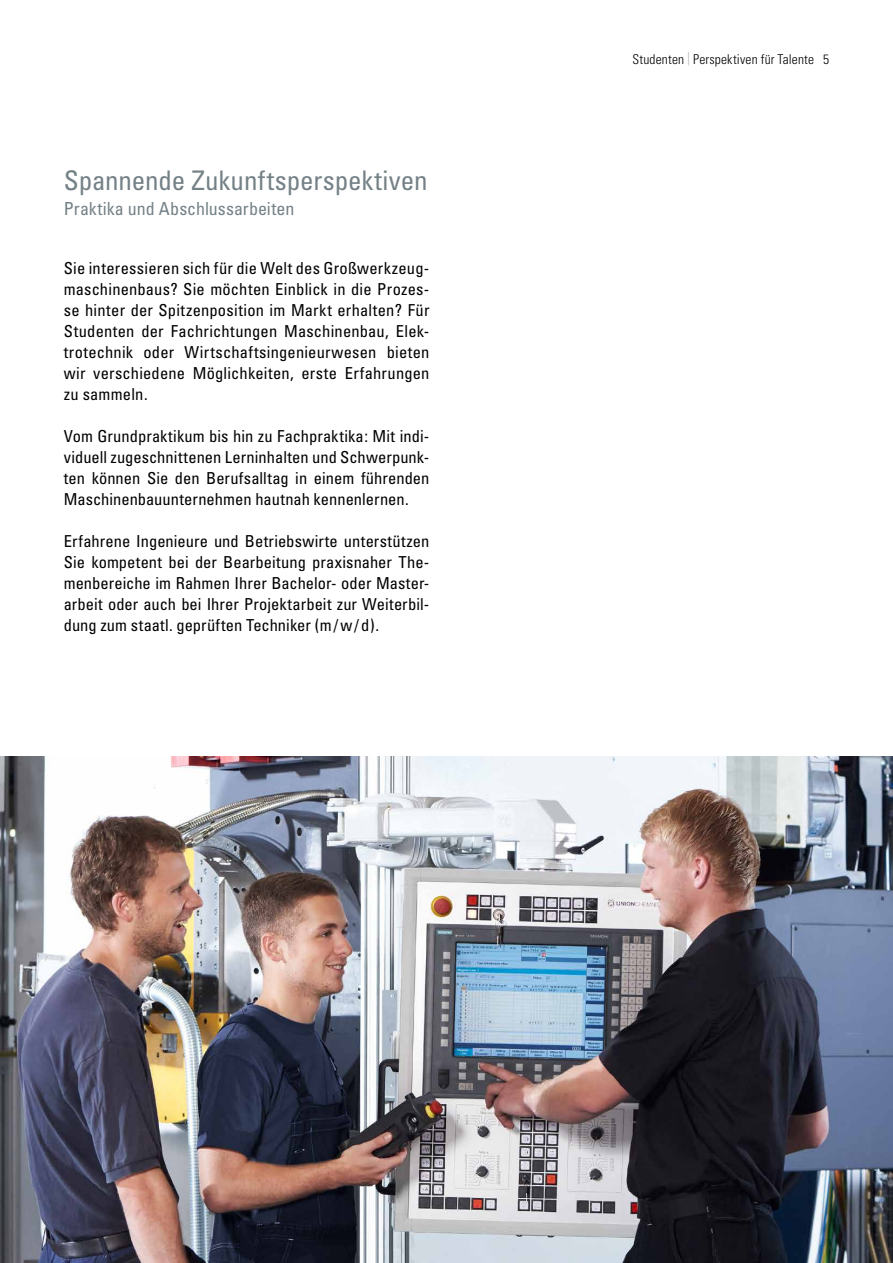
<style>
.page{position:relative;width:893px;height:1263px;background:#fff}
.page>*{position:absolute;margin:0;border:0;box-sizing:border-box;transform-origin:0 0}
.t1{font:condensed 27px "Univers";letter-spacing:-.005em;color:#748186}
.t2{font:condensed 18px "Univers";color:#748186}
.t3{font:condensed 16.5px/21px "Univers";letter-spacing:.005em;color:#000;text-align:justify}
.t4{font:300 condensed 13.5px "Univers";letter-spacing:.01em;color:#000}
.s1{color:#b1b4b4}
</style>
<div class="page">
<img style="left:0;top:757px;width:893px;height:506px">
<h1 class="t1" style="left:64px;top:163px;width:365px">Spannende Zukunftsperspektiven</h1>
<p class="t2" style="left:64px;top:197px;width:232px">Praktika und Abschlussarbeiten</p>
<p class="t3" style="left:64px;top:257px;width:367px">Sie interessieren sich für die Welt des Großwerkzeug&shy;maschinenbaus? Sie möchten Einblick in die Prozes&shy;se hinter der Spitzenposition im Markt erhalten? Für Studenten der Fachrichtungen Maschinenbau, Elek&shy;trotechnik oder Wirtschaftsingenieurwesen bieten wir verschiedene Möglichkeiten, erste Erfahrungen zu sammeln.</p>
<p class="t3" style="left:64px;top:425px;width:367px">Vom Grundpraktikum bis hin zu Fachpraktika: Mit indi&shy;viduell zugeschnittenen Lerninhalten und Schwerpunk&shy;ten können Sie den Berufsalltag in einem führenden Maschinenbauunternehmen hautnah kennenlernen.</p>
<p class="t3" style="left:64px;top:530px;width:367px">Erfahrene Ingenieure und Betriebswirte unterstützen Sie kompetent bei der Bearbeitung praxisnaher The&shy;menbereiche im Rahmen Ihrer Bachelor- oder Master&shy;arbeit oder auch bei Ihrer Projektarbeit zur Weiterbil&shy;dung zum staatl. geprüften Techniker (m/w/d).</p>
<p class="t4" style="left:632px;top:51px;width:198px">Studenten <span class="s1">|</span> Perspektiven für Talente 5</p>
</div>
